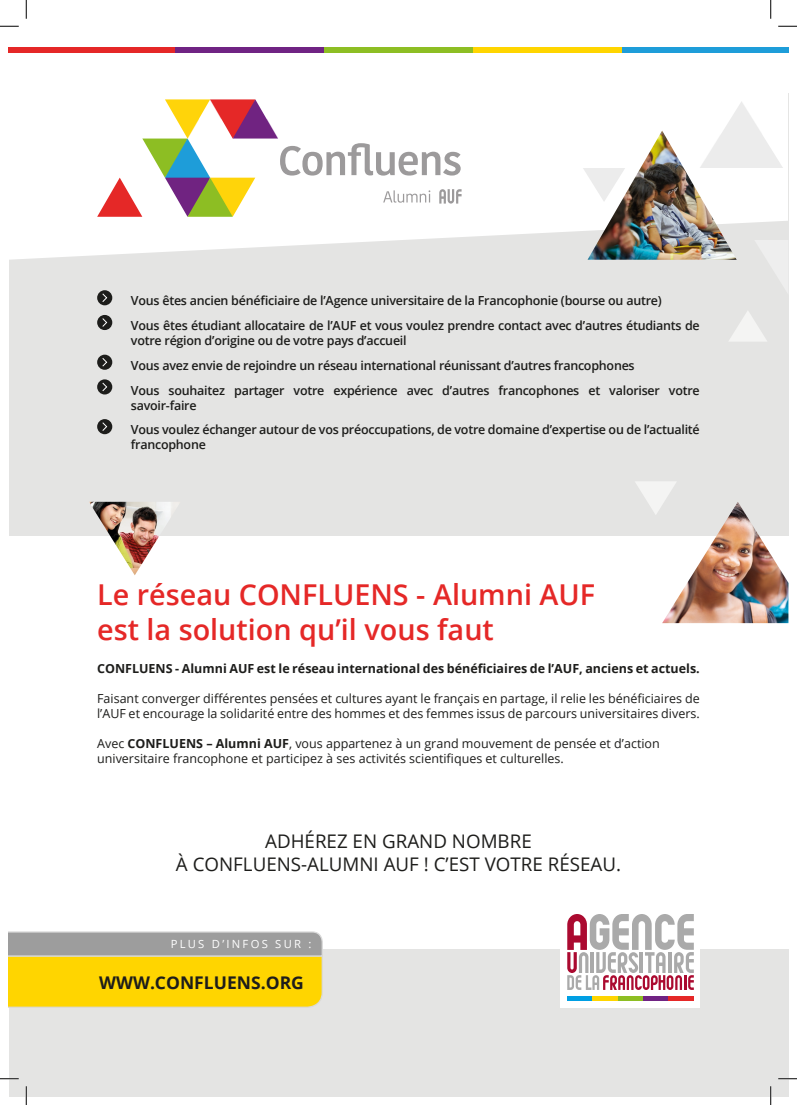
<style>
.page{position:relative;width:797px;height:1105px;background:#fff}
.page>*{position:absolute;margin:0;border:0;box-sizing:border-box;transform-origin:0 0}
.t1{font:600 28.75px/34.5px "Open Sans";color:#e52827}
.t2{font:18.75px/22.5px "Open Sans";color:#1d1d1b;text-align:center}
.t3{font:700 17.5px "Open Sans";color:#1d1d1b}
.t4{font:600 12.5px/24.8px "Open Sans";letter-spacing:-.02em;color:#1d1d1b}
.t5{font:12.5px/15px "Open Sans";color:#1d1d1b}
.t6{font:700 12.5px "Open Sans";color:#1d1d1b}
.t7{font:11.25px "Open Sans";letter-spacing:.2em;color:#fff}
.s1{font-weight:700}
</style>
<div class="page">
<div style="left:9px;top:94px;width:779px;height:442px;background:#e4e4e3"></div>
<div style="left:97px;top:290px;width:15px;height:15px;background:#1d1d1b;border-radius:50%"></div>
<svg style="left:102px;top:293px;width:6px;height:9px"></svg>
<div style="left:97px;top:315px;width:15px;height:15px;background:#1d1d1b;border-radius:50%"></div>
<svg style="left:102px;top:318px;width:6px;height:9px"></svg>
<div style="left:97px;top:355px;width:15px;height:15px;background:#1d1d1b;border-radius:50%"></div>
<svg style="left:102px;top:358px;width:6px;height:9px"></svg>
<div style="left:97px;top:379px;width:15px;height:15px;background:#1d1d1b;border-radius:50%"></div>
<svg style="left:102px;top:382px;width:6px;height:9px"></svg>
<div style="left:97px;top:419px;width:15px;height:15px;background:#1d1d1b;border-radius:50%"></div>
<svg style="left:102px;top:422px;width:6px;height:9px"></svg>
<svg style="left:9px;top:9px;width:779px;height:251px"></svg>
<div style="left:622px;top:48px;width:166px;height:5px;background:#1e9dd9"></div>
<div style="left:473px;top:48px;width:149px;height:5px;background:#ffd500"></div>
<div style="left:324px;top:48px;width:149px;height:5px;background:#8dbe23"></div>
<div style="left:175px;top:48px;width:149px;height:5px;background:#702383"></div>
<div style="left:9px;top:48px;width:166px;height:5px;background:#e52827"></div>
<svg style="left:97px;top:99px;width:364px;height:118px;background:#e8e0d7"></svg>
<div style="left:9px;top:949px;width:779px;height:147px;background:#e4e4e3"></div>
<div style="left:560px;top:907px;width:140px;height:101px;background:#fff"></div>
<svg style="left:567px;top:914px;width:126px;height:76px"></svg>
<div style="left:567px;top:996px;width:25px;height:5px;background:#009fe3"></div>
<div style="left:592px;top:996px;width:26px;height:5px;background:#ffd500"></div>
<div style="left:618px;top:996px;width:25px;height:5px;background:#8dbe23"></div>
<div style="left:643px;top:996px;width:25px;height:5px;background:#702383"></div>
<div style="left:668px;top:996px;width:25px;height:5px;background:#e52827"></div>
<svg style="left:9px;top:931px;width:314px;height:77px;background:#e0c53b"></svg>
<img style="left:89px;top:502px;width:90px;height:73px">
<img style="left:662px;top:502px;width:126px;height:121px">
<svg style="left:729px;top:311px;width:38px;height:30px"></svg>
<svg style="left:754px;top:240px;width:34px;height:52px"></svg>
<svg style="left:699px;top:101px;width:84px;height:67px"></svg>
<svg style="left:636px;top:481px;width:41px;height:34px"></svg>
<svg style="left:583px;top:168px;width:4px;height:34px"></svg>
<img style="left:587px;top:131px;width:149px;height:129px">
<svg style="left:0;top:25px;width:19px;height:2px"></svg>
<svg style="left:778px;top:25px;width:19px;height:2px"></svg>
<svg style="left:0;top:1078px;width:19px;height:1px"></svg>
<svg style="left:778px;top:1078px;width:19px;height:1px"></svg>
<svg style="left:25px;top:0;width:2px;height:19px"></svg>
<svg style="left:25px;top:1086px;width:2px;height:19px"></svg>
<svg style="left:770px;top:0;width:1px;height:19px"></svg>
<svg style="left:770px;top:1086px;width:1px;height:19px"></svg>
<p class="t4" style="left:131px;top:288px;width:570px">Vous êtes ancien bénéficiaire de l’Agence universitaire de la Francophonie (bourse ou autre)<br>Vous êtes étudiant allocataire de l’AUF et vous voulez prendre contact avec d’autres étudiants de</p>
<p class="t4" style="left:131px;top:328px;width:570px">votre région d’origine ou de votre pays d’accueil<br>Vous avez envie de rejoindre un réseau international réunissant d’autres francophones<br>Vous souhaitez partager votre expérience avec d’autres francophones et valoriser votre</p>
<p class="t4" style="left:131px;top:392px;width:570px">savoir-faire<br>Vous voulez échanger autour de vos préoccupations, de votre domaine d’expertise ou de l’actualité</p>
<p class="t4" style="left:131px;top:432px;width:76px">francophone</p>
<h1 class="t1" style="left:97px;top:577px;width:499px">Le réseau CONFLUENS - Alumni AUF est la solution qu’il vous faut</h1>
<p class="t6" style="left:97px;top:660px;width:604px">CONFLUENS - Alumni AUF est le réseau international des bénéficiaires de l’AUF, anciens et actuels.</p>
<p class="t5" style="left:97px;top:691px;width:604px">Faisant converger différentes pensées et cultures ayant le français en partage, il relie les bénéficiaires de l’AUF et encourage la solidarité entre des hommes et des femmes issus de parcours universitaires divers.</p>
<p class="t5" style="left:97px;top:736px;width:564px">Avec <span class="s1">CONFLUENS – Alumni AUF</span>, vous appartenez à un grand mouvement de pensée et d’action universitaire francophone et participez à ses activités scientifiques et culturelles.</p>
<h2 class="t2" style="left:176px;top:829px;width:446px">ADHÉREZ EN GRAND NOMBRE<br>À CONFLUENS-ALUMNI AUF ! C’EST VOTRE RÉSEAU.</h2>
<p class="t7" style="left:171px;top:936px;width:142px">PLUS D’INFOS SUR :</p>
<h3 class="t3" style="left:99px;top:970px;width:206px">WWW.CONFLUENS.ORG</h3>
</div>
